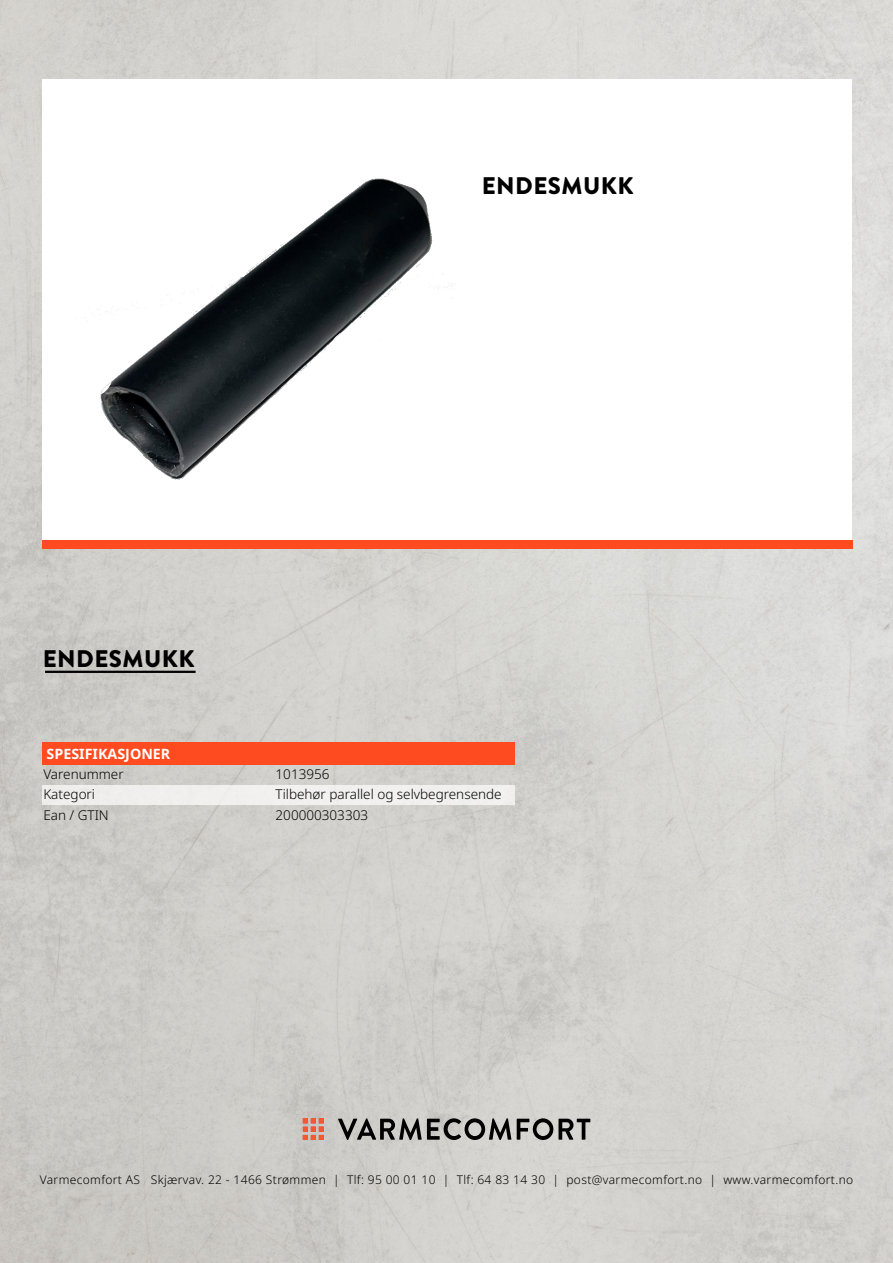
<style>
.page{position:relative;width:893px;height:1263px;background:#fff}
.page>*{position:absolute;margin:0;border:0;box-sizing:border-box;transform-origin:0 0}
.t1{font:900 24px "Brandon Grotesque";letter-spacing:.02em;color:#000}
.t2{font:700 14.25px "Noto Sans";color:#fff}
.t3{font:300 13.5px/20.5px "Noto Sans";color:#000}
.t4{font:300 12px "Noto Sans";letter-spacing:.03em;color:#000}
</style>
<div class="page">
<img style="left:0;top:0;width:893px;height:1263px">
<svg style="left:303px;top:1118px;width:21px;height:22px"></svg>
<svg style="left:338px;top:1118px;width:252px;height:22px"></svg>
<div style="left:43px;top:786px;width:471px;height:19px;background:#f1f0ee"></div>
<div style="left:43px;top:742px;width:471px;height:22px;background:#ff4b1f"></div>
<hr style="left:45px;top:671px;width:151px;height:2px;background:#000">
<div style="left:43px;top:79px;width:809px;height:461px;background:#fff"></div>
<div style="left:42px;top:540px;width:810px;height:8px;background:#ff4b1f"></div>
<img style="left:100px;top:178px;width:333px;height:302px">
<h1 class="t1" style="left:43px;top:642px;width:153px">ENDESMUKK</h1>
<h1 class="t1" style="left:482px;top:169px;width:153px">ENDESMUKK</h1>
<p class="t2" style="left:47px;top:743px;width:125px">SPESIFIKASJONER</p>
<p class="t3" style="left:43px;top:764px;width:82px">Varenummer<br>Kategori<br>Ean / GTIN</p>
<p class="t3" style="left:276px;top:764px;width:228px">1013956<br>Tilbehør parallel og selvbegrensende<br>200000303303</p>
<p class="t4" style="left:40px;top:1171px;width:815px">Varmecomfort AS Skjærvav. 22 - 1466 Strømmen | Tlf: 95 00 01 10 | Tlf: 64 83 14 30 | post@varmecomfort.no | www.varmecomfort.no</p>
</div>
